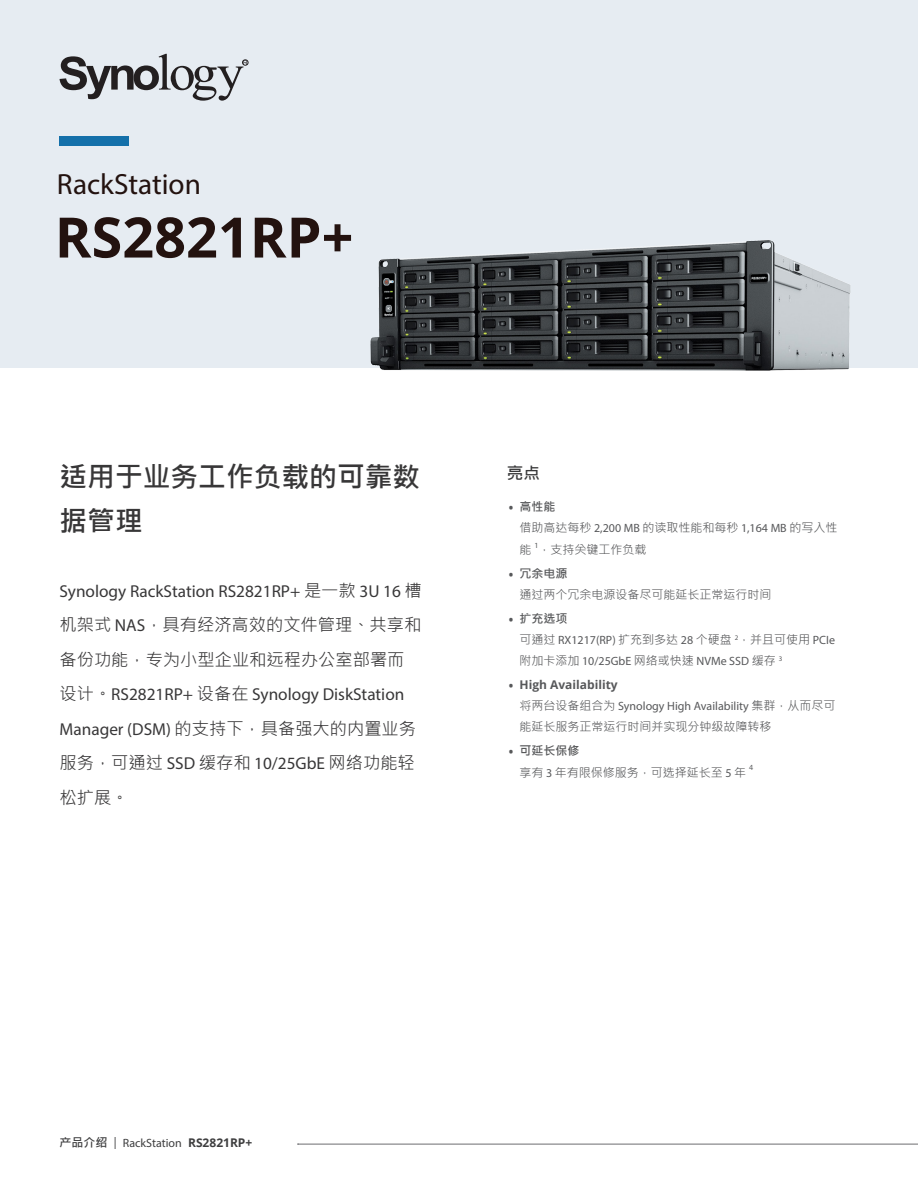
<style>
.page{position:relative;width:918px;height:1188px;background:#fff}
.page>*{position:absolute;margin:0;border:0;box-sizing:border-box;transform-origin:0 0}
.Model_Name{font:700 55.8px "Open Sans";color:#23120f}
.Product_Type{font:29.25px "Myriad Pro";color:#23120f}
.Introduction_Title{font:700 27.75px/43.5px "Microsoft Jheng Hei";color:#383738}
.Introduction{font:17.25px/34.5px "Myriad Pro";color:#383738}
.Selling_Title{font:700 16.5px "Microsoft Jheng Hei";color:#383839}
.t1{font:12px/21px "Microsoft Jheng Hei";color:#57585a}
.t2{font:12px/21px "Myriad Pro";color:#57585a}
.t3{font:12px "Myriad Pro";color:#3e3e3f}
.t4{font:7.8px "Myriad Pro";color:#57585a}
.s1{font-family:"Microsoft Jheng Hei"}
.s2{font-family:"Open Sans";font-weight:700}
.s3{font-weight:700}
.s4{font-family:"Myriad Pro"}
.s5{font-family:"Microsoft Jheng Hei";font-weight:700}
</style>
<div class="page">
<hr style="left:298px;top:1144px;width:620px;height:1px;background:#6c6d70">
<div style="left:0;top:0;width:918px;height:368px;background:#e6ecf2"></div>
<div style="left:60px;top:136px;width:69px;height:10px;background:#1470aa"></div>
<svg style="left:60px;top:54px;width:188px;height:47px"></svg>
<img style="left:370px;top:240px;width:481px;height:131px">
<p class="Product_Type" style="left:57px;top:166px;width:146px">RackStation</p>
<p class="Model_Name" style="left:55px;top:198px;width:300px">RS2821RP+</p>
<p class="Introduction_Title" style="left:60px;top:455px;width:362px">适用于业务工作负载的可靠数据管理</p>
<p class="Introduction" style="left:60px;top:574px;width:364px">Synology RackStation RS2821RP+ <span class="s1">是一款</span> 3U 16 <span class="s1">槽机架式</span> NAS<span class="s1">，具有经济高效的文件管理、共享和备份功能，专为小型企业和远程办公室部署而设计。</span>RS2821RP+ <span class="s1">设备在</span> Synology DiskStation<br>Manager (DSM) <span class="s1">的支持下，具备强大的内置业务服务，可通过</span> SSD <span class="s1">缓存和</span> 10/25GbE <span class="s1">网络功能轻松扩展。</span></p>
<p class="Selling_Title" style="left:507px;top:463px;width:34px">亮点</p>
<p class="t1" style="left:520px;top:496px;width:319px;text-indent:-11px"><span class="s2">•</span> <span class="s3">高性能<br></span>借助高达每秒 <span class="s4">2,200 MB</span> 的读取性能和每秒 <span class="s4">1,164 MB</span> 的写入性</p>
<p class="t1" style="left:520px;top:540px;width:13px">能</p>
<p class="t4" style="left:535px;top:540px;width:6px">1</p>
<p class="t1" style="left:539px;top:540px;width:109px">，支持关键工作负载</p>
<p class="t1" style="left:520px;top:563px;width:253px;text-indent:-11px"><span class="s2">•</span> <span class="s3">冗余电源<br></span>通过两个冗余电源设备尽可能延长正常运行时间</p>
<p class="t2" style="left:520px;top:608px;width:317px;text-indent:-11px"><span class="s2">•</span> <span class="s5">扩充选项<br></span><span class="s1">可通过</span> RX1217(RP) <span class="s1">扩充到多达</span> 28 <span class="s1">个硬盘</span> <sup>2</sup><span class="s1">，并且可使用</span> PCIe<span class="s1">附加卡添加</span> 10/25GbE <span class="s1">网络或快速</span> NVMe SSD <span class="s1">缓存</span> <sup>3</sup></p>
<p class="t1" style="left:520px;top:674px;width:317px;text-indent:-11px"><span class="s2">• High Availability<br></span>将两台设备组合为 <span class="s4">Synology High Availability</span> 集群，从而尽可能延长服务正常运行时间并实现分钟级故障转移</p>
<p class="t1" style="left:520px;top:739px;width:228px;line-height:22.4px;text-indent:-11px"><span class="s2">•</span> <span class="s3">可延长保修<br></span>享有 <span class="s4">3</span> 年有限保修服务，可选择延长至 <span class="s4">5</span> 年</p>
<p class="t4" style="left:749px;top:763px;width:6px">4</p>
<p class="t3" style="left:60px;top:1136px;width:194px"><span class="s5">产品介绍</span> | RackStation <span class="s2">RS2821RP+</span></p>
</div>
